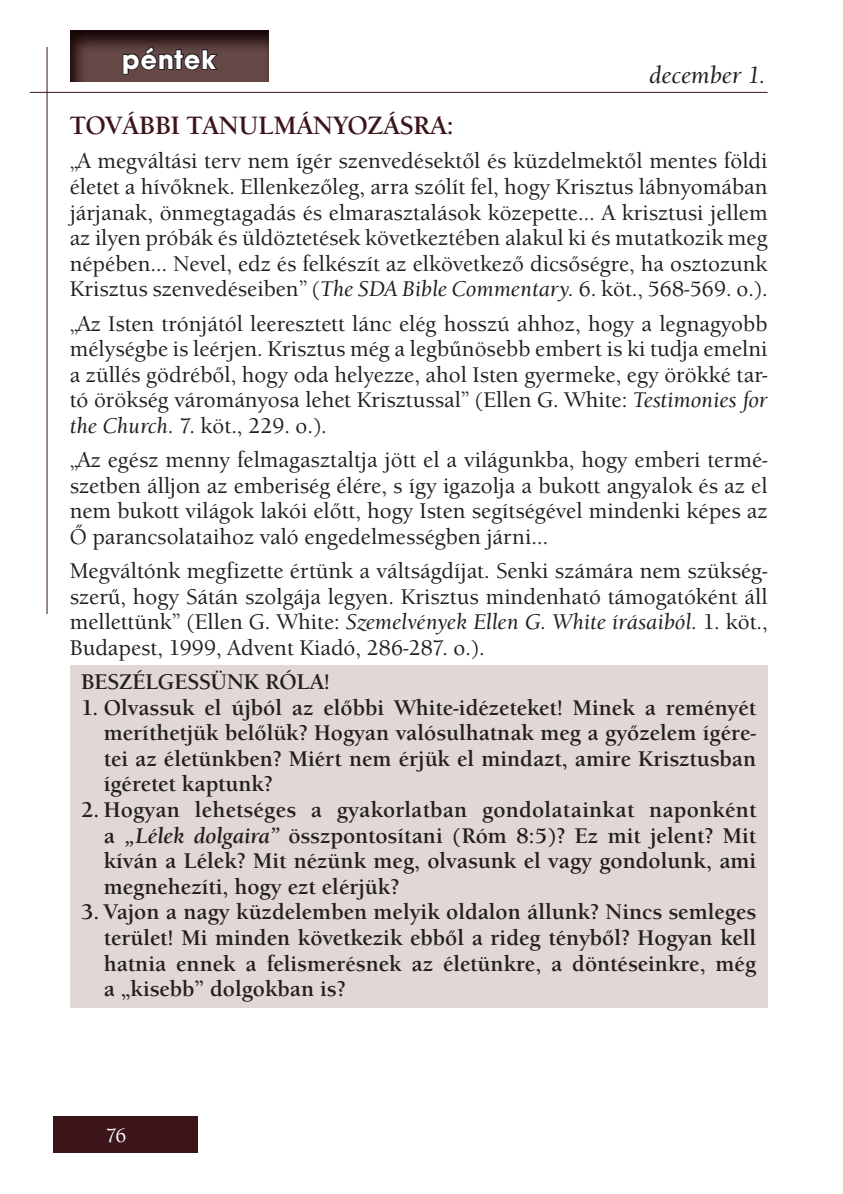
<style>
.page{position:relative;width:843px;height:1194px;background:#fff}
.page>*{position:absolute;margin:0;border:0;box-sizing:border-box;transform-origin:0 0}
.t1{font:700 28px "Avant Gar Got Itc TEE";letter-spacing:.04em;color:#fff}
.t2{font:700 26px "Berkeley Old Sty Itc TEE";color:#3b1519}
.t3{font:italic 500 24px "Berkeley Old Sty Itc TEE";color:#231f20}
.t4{font:500 22px/25.6px "Berkeley Old Sty Itc TEE";color:#231f20;text-align:justify}
.t5{font:700 22px/25.6px "Berkeley Old Sty Itc TEE";color:#231f20;text-align:justify}
.t6{font:500 20px "Berkeley Old Sty Itc TEE";color:#fff}
.s1{font-style:italic}
</style>
<div class="page">
<div style="left:53px;top:1116px;width:144px;height:37px;background:#3b1519"></div>
<hr style="left:30px;top:92px;width:737px;height:1px;background:#3b1519">
<hr style="left:47px;top:47px;width:1px;height:567px;background:#3b1519">
<div style="left:70px;top:665px;width:697px;height:342px;background:#e1d8d5"></div>
<svg style="left:70px;top:30px;width:199px;height:52px;background:#4b3230"></svg>
<svg style="left:122px;top:45px;width:98px;height:30px;background:#4d3837"></svg>
<p class="t1" style="left:122px;top:42px;width:95px">péntek</p>
<p class="t2" style="left:70px;top:110px;width:385px">TOVÁBBI TANULMÁNYOZÁSRA:</p>
<p class="t4" style="left:70px;top:148px;width:699px">„A megváltási terv nem ígér szenvedésektől és küzdelmektől mentes földi életet a hívőknek. Ellenkezőleg, arra szólít fel, hogy Krisztus lábnyomában járjanak, önmegtagadás és elmarasztalások közepette… A krisztusi jellem az ilyen próbák és üldöztetések következtében alakul ki és mutatkozik meg népében… Nevel, edz és felkészít az elkövetkező dicsőségre, ha osztozunk Krisztus szenvedéseiben” (<span class="s1">The SDA Bible Commentary.</span> 6. köt., 568-569. o.).</p>
<p class="t4" style="left:70px;top:311px;width:699px">„Az Isten trónjától leeresztett lánc elég hosszú ahhoz, hogy a legnagyobb mélységbe is leérjen. Krisztus még a legbűnösebb embert is ki tudja emelni a züllés gödréből, hogy oda helyezze, ahol Isten gyermeke, egy örökké tar&shy;tó örökség várományosa lehet Krisztussal” (Ellen G. White: <span class="s1">Testimonies for the Church.</span> 7. köt., 229. o.).</p>
<p class="t4" style="left:70px;top:447px;width:699px">„Az egész menny felmagasztaltja jött el a világunkba, hogy emberi termé&shy;szetben álljon az emberiség élére, s így igazolja a bukott angyalok és az el nem bukott világok lakói előtt, hogy Isten segítségével mindenki képes az Ő parancsolataihoz való engedelmességben járni…</p>
<p class="t4" style="left:70px;top:558px;width:699px">Megváltónk megfizette értünk a váltságdíjat. Senki számára nem szükség&shy;szerű, hogy Sátán szolgája legyen. Krisztus mindenható támogatóként áll mellettünk” (Ellen G. White: <span class="s1">Szemelvények Ellen G. White írásaiból</span>. 1. köt., Budapest, 1999, Advent Kiadó, 286-287. o.).</p>
<p class="t5" style="left:81px;top:669px;width:250px">BESZÉLGESSÜNK RÓLA!</p>
<p class="t5" style="left:104px;top:695px;width:653px;text-indent:-23px">1. Olvassuk el újból az előbbi White-idézeteket! Minek a reményét meríthetjük belőlük? Hogyan valósulhatnak meg a győzelem ígére&shy;tei az életünkben? Miért nem érjük el mindazt, amire Krisztusban ígéretet kaptunk?</p>
<p class="t5" style="left:104px;top:797px;width:654px;text-indent:-23px">2. Hogyan lehetséges a gyakorlatban gondolatainkat naponként a <span class="s1">„Lélek dolgaira”</span> összpontosítani (Róm 8:5)? Ez mit jelent? Mit kíván a Lélek? Mit nézünk meg, olvasunk el vagy gondolunk, ami megnehezíti, hogy ezt elérjük?</p>
<p class="t5" style="left:104px;top:899px;width:654px;text-indent:-23px">3. Vajon a nagy küzdelemben melyik oldalon állunk? Nincs semleges terület! Mi minden következik ebből a rideg tényből? Hogyan kell hatnia ennek a felismerésnek az életünkre, a döntéseinkre, még a „kisebb” dolgokban is?</p>
<p class="t3" style="left:649px;top:61px;width:118px">december 1.</p>
<p class="t6" style="left:106px;top:1124px;width:22px">76</p>
</div>
